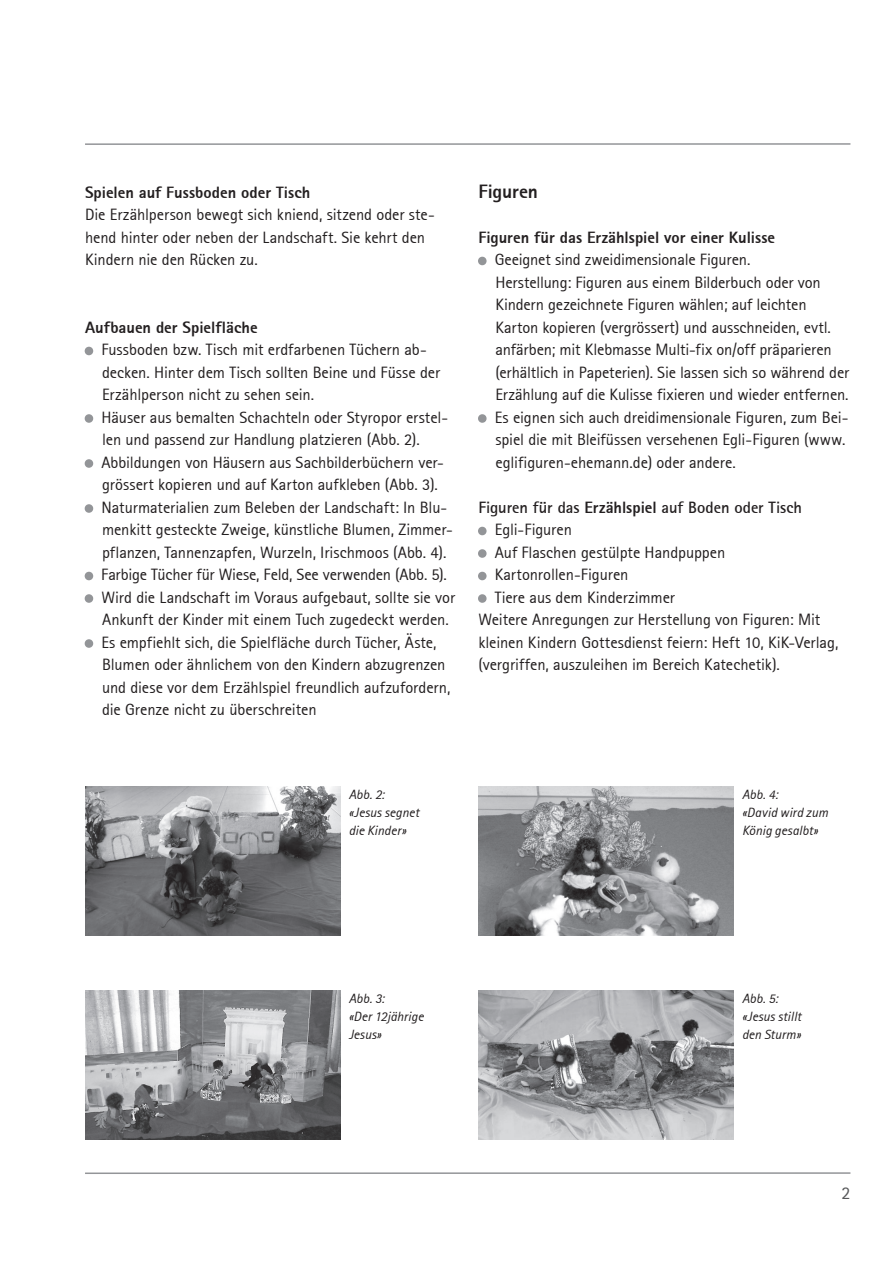
<style>
.page{position:relative;width:893px;height:1263px;background:#fff}
.page>*{position:absolute;margin:0;border:0;box-sizing:border-box;transform-origin:0 0}
.t1{font:19.5px "True Rotis San Serif Extrabold T Hree";letter-spacing:-.01em;color:#231f20}
.t2{font:18px "True Rotis San Serif T Hree";color:#57585a}
.t3{font:16.5px/22.5px "True Rotis San Serif T Hree";letter-spacing:-.01em;color:#231f20}
.t4{font:16.5px "True Rotis San Serif Extrabold T Hree";color:#231f20}
.t5{font:700 16.5px "True Rotis San Serif T Hree";letter-spacing:-.005em;color:#231f20}
.t6{font:italic 13.5px/18px "True Rotis San Serif T Hree";color:#231f20}
.s1{font-family:"Lucida Grande";font-size:13.5px;color:#939598}
.s2{font-family:"True Rotis San Serif Extrabold T Hree";font-weight:400}
</style>
<div class="page">
<hr style="left:85px;top:143px;width:765px;height:2px;background:#939598">
<hr style="left:85px;top:1172px;width:765px;height:2px;background:#939598">
<svg style="left:84px;top:346px;width:10px;height:10px"></svg>
<svg style="left:84px;top:414px;width:10px;height:9px"></svg>
<svg style="left:84px;top:459px;width:10px;height:9px"></svg>
<svg style="left:84px;top:504px;width:10px;height:9px"></svg>
<svg style="left:84px;top:571px;width:10px;height:10px"></svg>
<svg style="left:84px;top:594px;width:10px;height:9px"></svg>
<svg style="left:84px;top:639px;width:10px;height:9px"></svg>
<img style="left:478px;top:991px;width:255px;height:149px">
<svg style="left:478px;top:256px;width:9px;height:10px"></svg>
<svg style="left:478px;top:414px;width:9px;height:9px"></svg>
<svg style="left:478px;top:526px;width:9px;height:10px"></svg>
<svg style="left:478px;top:549px;width:9px;height:9px"></svg>
<svg style="left:478px;top:571px;width:9px;height:10px"></svg>
<svg style="left:478px;top:594px;width:9px;height:9px"></svg>
<img style="left:85px;top:991px;width:255px;height:149px">
<img style="left:85px;top:787px;width:255px;height:148px">
<img style="left:478px;top:787px;width:256px;height:148px">
<p class="t4" style="left:85px;top:182px;width:227px">Spielen auf Fussboden oder Tisch</p>
<p class="t3" style="left:85px;top:203px;width:351px">Die Erzählperson bewegt sich kniend, sitzend oder ste&shy;hend hinter oder neben der Landschaft. Sie kehrt den<br>Kindern nie den Rücken zu.</p>
<p class="t4" style="left:85px;top:317px;width:174px">Aufbauen der Spielfläche</p>
<p class="t3" style="left:102px;top:338px;width:340px;text-indent:-17px"><span class="s1">●</span> Fussboden bzw. Tisch mit erdfarbenen Tüchern ab&shy;decken. Hinter dem Tisch sollten Beine und Füsse der<br>Erzählperson nicht zu sehen sein.</p>
<p class="t3" style="left:102px;top:406px;width:348px;text-indent:-17px"><span class="s1">●</span> Häuser aus bemalten Schachteln oder Styropor erstel&shy;len und passend zur Handlung platzieren (Abb. 2).</p>
<p class="t3" style="left:102px;top:451px;width:343px;text-indent:-17px"><span class="s1">●</span> Abbildungen von Häusern aus Sachbilderbüchern ver&shy;grössert kopieren und auf Karton aufkleben (Abb. 3).</p>
<p class="t3" style="left:102px;top:496px;width:352px;text-indent:-17px"><span class="s1">●</span> Naturmaterialien zum Beleben der Landschaft: In Blu&shy;menkitt gesteckte Zweige, künstliche Blumen, Zimmer&shy;pflanzen, Tannenzapfen, Wurzeln, Irischmoos (Abb. 4).</p>
<p class="t3" style="left:85px;top:563px;width:363px"><span class="s1">●</span> Farbige Tücher für Wiese, Feld, See verwenden (Abb. 5).</p>
<p class="t3" style="left:102px;top:586px;width:355px;text-indent:-17px"><span class="s1">●</span> Wird die Landschaft im Voraus aufgebaut, sollte sie vor<br>Ankunft der Kinder mit einem Tuch zugedeckt werden.</p>
<p class="t3" style="left:102px;top:631px;width:350px;text-indent:-17px"><span class="s1">●</span> Es empfiehlt sich, die Spielfläche durch Tücher, Äste, Blumen oder ähnlichem von den Kindern abzugrenzen und diese vor dem Erzählspiel freundlich aufzufordern, die Grenze nicht zu überschreiten</p>
<p class="t1" style="left:478px;top:179px;width:61px">Figuren</p>
<p class="t4" style="left:478px;top:227px;width:298px">Figuren für das Erzählspiel vor einer Kulisse</p>
<p class="t3" style="left:495px;top:248px;width:355px;text-indent:-17px"><span class="s1">●</span> Geeignet sind zweidimensionale Figuren.<br>Herstellung: Figuren aus einem Bilderbuch oder von Kindern gezeichnete Figuren wählen; auf leichten Karton kopieren (vergrössert) und ausschneiden, evtl. anfärben; mit Klebmasse Multi-fix on/off präparieren (erhältlich in Papeterien). Sie lassen sich so während der Erzählung auf die Kulisse fixieren und wieder entfernen.</p>
<p class="t3" style="left:495px;top:406px;width:354px;text-indent:-17px"><span class="s1">●</span> Es eignen sich auch dreidimensionale Figuren, zum Bei&shy;spiel die mit Bleifüssen versehenen Egli-Figuren (www. eglifiguren-ehemann.de) oder andere.</p>
<p class="t5" style="left:478px;top:497px;width:325px">Figuren für das <span class="s2">Erzählspiel</span> auf Boden oder Tisch</p>
<p class="t3" style="left:478px;top:518px;width:95px"><span class="s1">●</span> Egli-Figuren</p>
<p class="t3" style="left:478px;top:541px;width:248px"><span class="s1">●</span> Auf Flaschen gestülpte Handpuppen</p>
<p class="t3" style="left:478px;top:563px;width:152px"><span class="s1">●</span> Kartonrollen-Figuren</p>
<p class="t3" style="left:478px;top:586px;width:362px"><span class="s1">●</span> Tiere aus dem Kinderzimmer<br>Weitere Anregungen zur Herstellung von Figuren: Mit kleinen Kindern Gottesdienst feiern: Heft 10, KiK-Verlag, (vergriffen, auszuleihen im Bereich Katechetik).</p>
<p class="t6" style="left:349px;top:786px;width:72px">Abb. 2: «Jesus segnet die Kinder»</p>
<p class="t6" style="left:742px;top:786px;width:88px">Abb. 4:<br>«David wird zum<br>König gesalbt»</p>
<p class="t6" style="left:349px;top:990px;width:76px">Abb. 3:<br>«Der 12jährige<br>Jesus»</p>
<p class="t6" style="left:742px;top:990px;width:61px">Abb. 5: «Jesus stillt den Sturm»</p>
<p class="t2" style="left:841px;top:1182px;width:10px">2</p>
</div>
